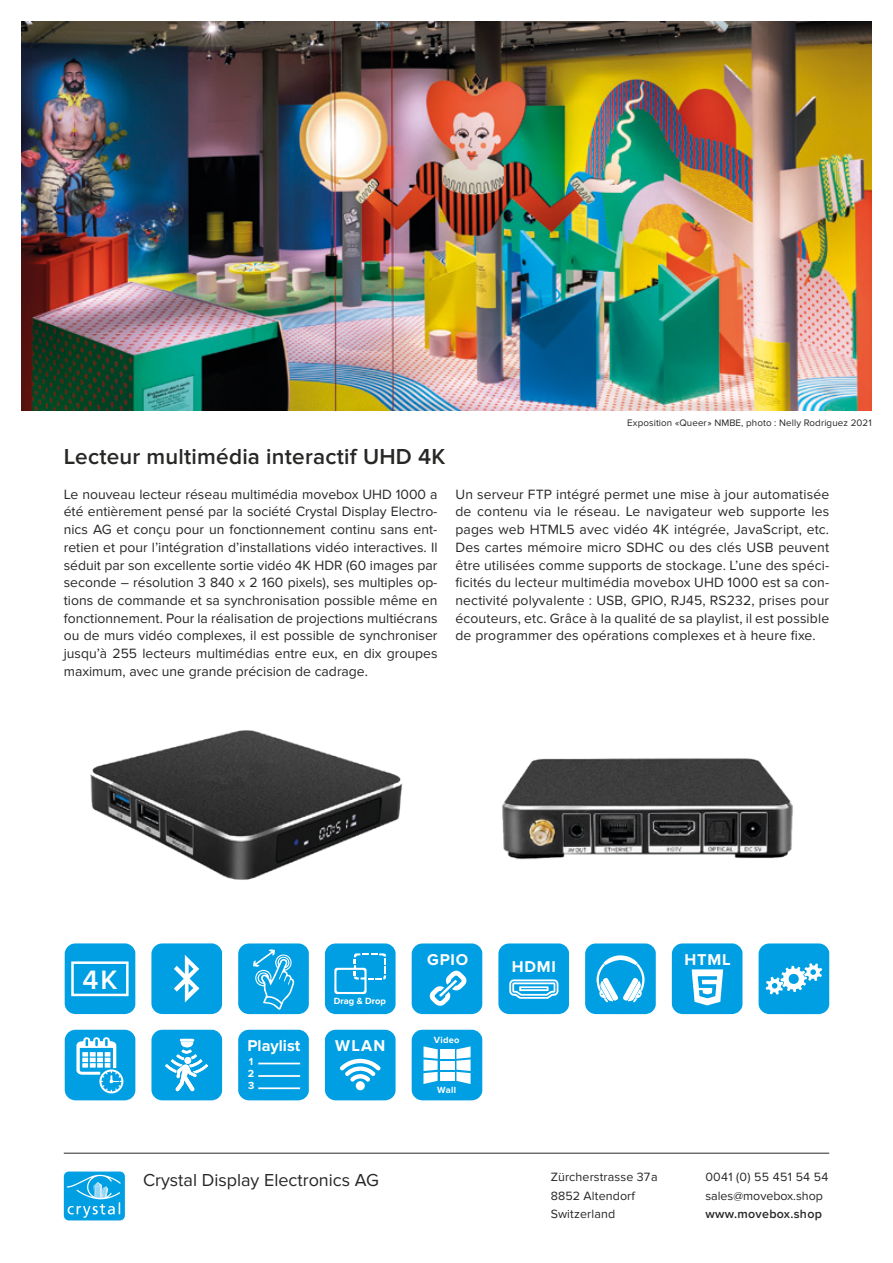
<style>
.page{position:relative;width:893px;height:1263px;background:#fff}
.page>*{position:absolute;margin:0;border:0;box-sizing:border-box;transform-origin:0 0}
.t1{font:600 27.6px "Proxima Nova";color:#fff}
.t2{font:600 22.5px "Proxima Nova";letter-spacing:.01em;color:#272726}
.t3{font:18px "Proxima Nova";color:#272726}
.t4{font:700 16.2px "Proxima Nova";letter-spacing:.05em;color:#fff}
.t5{font:700 16.2px "Proxima Nova";color:#fff}
.t6{font:13.95px/17.7px "Proxima Nova";color:#272726;text-align:justify}
.t7{font:12.45px "Proxima Nova";letter-spacing:.01em;color:#272726}
.t8{font:600 12.45px "Proxima Nova";letter-spacing:.025em;color:#272726}
.t9{font:700 10.65px/12.1px "Proxima Nova";color:#fff;text-align:justify}
.t10{font:9.75px "Proxima Nova";letter-spacing:.01em;color:#272726}
.t11{font:700 9.3px "Proxima Nova";color:#fff}
</style>
<div class="page">
<img style="left:21px;top:21px;width:851px;height:389px">
<div style="left:64px;top:1171px;width:61px;height:49px;background:#009fe3;border-radius:5px"></div>
<svg style="left:67px;top:1175px;width:54px;height:43px"></svg>
<hr style="left:64px;top:1153px;width:765px;height:1px;background:#272726">
<img style="left:502px;top:758px;width:291px;height:102px">
<img style="left:90px;top:730px;width:313px;height:150px">
<div style="left:65px;top:943px;width:70px;height:71px;background:#009fe3"></div>
<div style="left:71px;top:961px;width:58px;height:35px;border:2px solid #fff"></div>
<svg style="left:65px;top:1030px;width:70px;height:70px;background:#37b3e8"></svg>
<svg style="left:151px;top:943px;width:71px;height:71px;background:#1faae6"></svg>
<svg style="left:151px;top:1030px;width:71px;height:70px;background:#26ade7"></svg>
<svg style="left:412px;top:943px;width:70px;height:71px;background:#1ca9e6"></svg>
<svg style="left:412px;top:1030px;width:70px;height:70px"></svg>
<svg style="left:238px;top:943px;width:71px;height:71px;background:#20abe6"></svg>
<svg style="left:238px;top:1030px;width:71px;height:70px;background:#08a1e3"></svg>
<hr style="left:258px;top:1063px;width:42px;height:1px;background:#fff">
<hr style="left:258px;top:1075px;width:42px;height:2px;background:#fff">
<hr style="left:258px;top:1087px;width:42px;height:2px;background:#fff">
<svg style="left:498px;top:943px;width:71px;height:71px;background:#21abe6"></svg>
<svg style="left:672px;top:943px;width:70px;height:71px;background:#2bafe7"></svg>
<svg style="left:325px;top:943px;width:71px;height:71px;background:#1ca9e6"></svg>
<svg style="left:325px;top:1030px;width:71px;height:70px;background:#1ba9e5"></svg>
<div style="left:356px;top:1081px;width:9px;height:9px;background:#fff;border-radius:50%"></div>
<svg style="left:585px;top:943px;width:71px;height:71px;background:#30b1e8"></svg>
<svg style="left:759px;top:943px;width:70px;height:71px;background:#29aee7"></svg>
<p class="t2" style="left:64px;top:443px;width:383px">Lecteur multimédia interactif UHD 4K</p>
<p class="t10" style="left:627px;top:417px;width:246px">Exposition «Queer» NMBE, photo : Nelly Rodriguez 2021</p>
<p class="t6" style="left:64px;top:485px;width:375px">Le nouveau lecteur réseau multimédia movebox UHD 1000 a été entièrement pensé par la société Crystal Display Electro&shy;nics AG et conçu pour un fonctionnement continu sans ent&shy;retien et pour l’intégration d’installations vidéo interactives. Il séduit par son excellente sortie vidéo 4K HDR (60 images par seconde – résolution 3 840 x 2 160 pixels), ses multiples op&shy;tions de commande et sa synchronisation possible même en fonctionnement. Pour la réalisation de projections multiécrans ou de murs vidéo complexes, il est possible de synchroniser jusqu’à 255 lecteurs multimédias entre eux, en dix groupes maximum, avec une grande précision de cadrage.</p>
<p class="t6" style="left:455px;top:485px;width:375px">Un serveur FTP intégré permet une mise à jour automatisée de contenu via le réseau. Le navigateur web supporte les pages web HTML5 avec vidéo 4K intégrée, JavaScript, etc.<br>Des cartes mémoire micro SDHC ou des clés USB peuvent être utilisées comme supports de stockage. L’une des spéci&shy;ficités du lecteur multimédia movebox UHD 1000 est sa con&shy;nectivité polyvalente : USB, GPIO, RJ45, RS232, prises pour écouteurs, etc. Grâce à la qualité de sa playlist, il est possible de programmer des opérations complexes et à heure fixe.</p>
<p class="t1" style="left:83px;top:963px;width:37px">4K</p>
<p class="t5" style="left:247px;top:1036px;width:54px">Playlist</p>
<p class="t9" style="left:248px;top:1055px;width:8px">1<br>2<br>3</p>
<p class="t11" style="left:334px;top:996px;width:54px">Drag &amp; Drop</p>
<p class="t4" style="left:335px;top:1036px;width:52px">WLAN</p>
<p class="t3" style="left:143px;top:1169px;width:237px">Crystal Display Electronics AG</p>
<p class="t4" style="left:427px;top:950px;width:43px">GPIO</p>
<p class="t11" style="left:434px;top:1035px;width:27px">Video</p>
<p class="t11" style="left:437px;top:1084px;width:21px">Wall</p>
<p class="t4" style="left:512px;top:957px;width:46px">HDMI</p>
<p class="t4" style="left:684px;top:950px;width:48px">HTML</p>
<p class="t7" style="left:551px;top:1170px;width:109px">Zürcherstrasse 37 a</p>
<p class="t7" style="left:551px;top:1188px;width:86px">8852 Altendorf</p>
<p class="t7" style="left:551px;top:1207px;width:66px">Switzerland</p>
<p class="t7" style="left:705px;top:1170px;width:125px">0041 (0) 55 451 54 54</p>
<p class="t7" style="left:705px;top:1188px;width:119px">sales@movebox.shop</p>
<p class="t8" style="left:705px;top:1207px;width:118px">www.movebox.shop</p>
</div>
